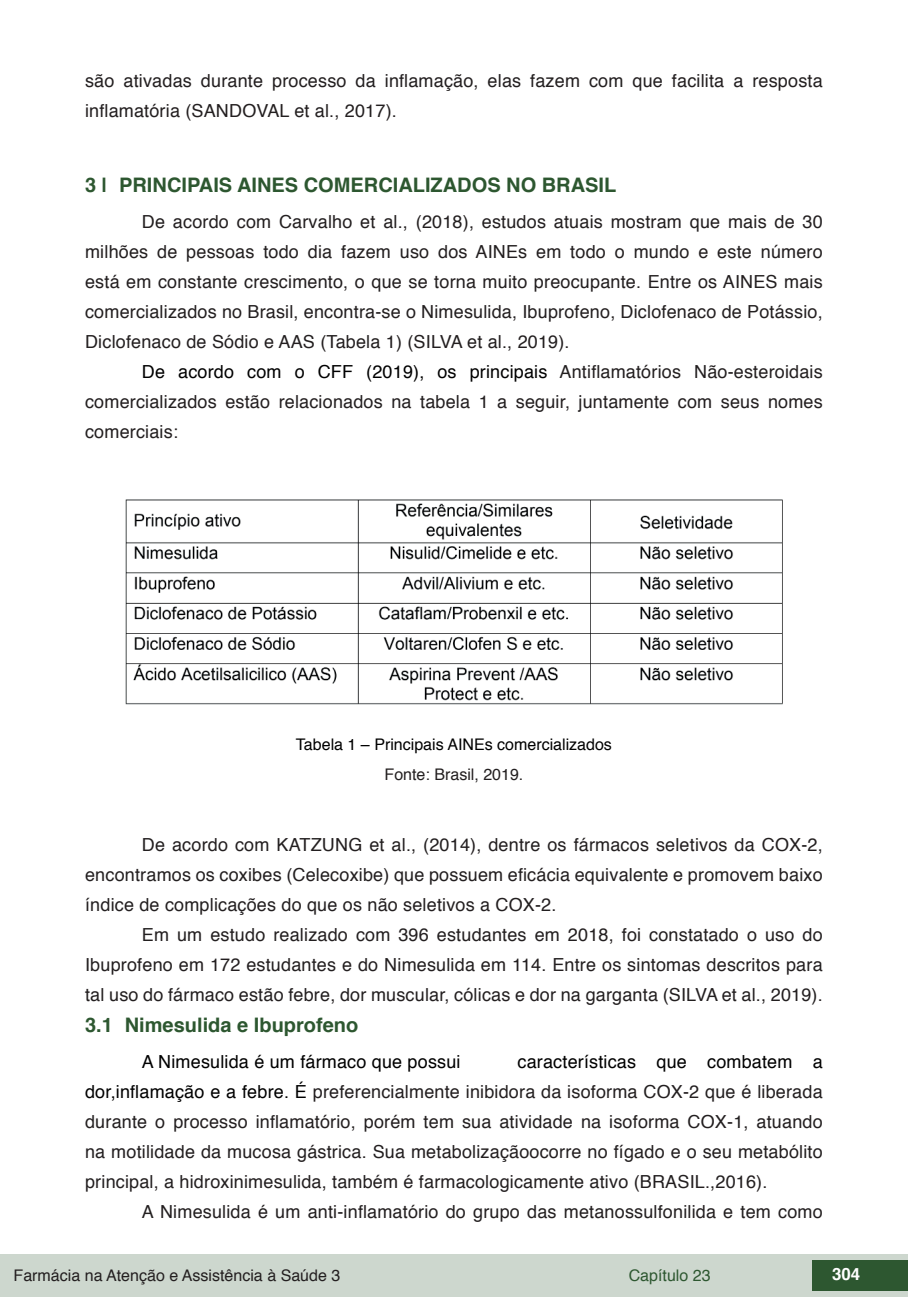
<style>
.page{position:relative;width:908px;height:1304px;background:#fff}
.page>*{position:absolute;margin:0;border:0;box-sizing:border-box;transform-origin:0 0}
.t1{font:700 20px "Helvetica";color:#2d5730}
.t2{font:18px/30px "Helvetica";letter-spacing:.01em;color:#231f20;text-align:justify}
.t3{font:18px "Helvetica";letter-spacing:.01em;color:#000001}
.t4{font:700 16.8px "Helvetica";color:#fff}
.t5{font:16px "Helvetica";color:#231f20}
.t6{font:16px "Helvetica";color:#000}
.t7{font:16px "Helvetica";color:#2d5730}
.s1{color:#000001}
</style>
<div class="page">
<div style="left:0;top:1254px;width:906px;height:43px;background:#cdd7ce"></div>
<div style="left:812px;top:1261px;width:95px;height:30px;background:#2d5730"></div>
<img style="left:125px;top:499px;width:658px;height:206px">
<p class="t2" style="left:85px;top:66px;width:738px">são ativadas durante processo da inflamação, elas fazem com que facilita a resposta inflamatória (SANDOVAL et al., 2017).</p>
<p class="t1" style="left:85px;top:169px;width:532px">3 | PRINCIPAIS AINES COMERCIALIZADOS NO BRASIL</p>
<p class="t2" style="left:85px;top:207px;width:738px;text-indent:57px">De acordo com Carvalho et al., (2018), estudos atuais mostram que mais de 30 milhões de pessoas todo dia fazem uso dos AINEs em todo o mundo e este número está em constante crescimento, o que se torna muito preocupante. Entre os AINES mais comercializados no Brasil, encontra-se o Nimesulida, Ibuprofeno, Diclofenaco de Potássio, Diclofenaco de Sódio e AAS (Tabela 1) (SILVA et al., 2019).</p>
<p class="t2" style="left:85px;top:357px;width:738px;text-indent:57px"><span class="s1">De acordo com o CFF (2019), os principais</span> Antiflamatórios Não-esteroidais comercializados estão relacionados na tabela 1 a seguir, juntamente com seus nomes comerciais:</p>
<p class="t6" style="left:296px;top:732px;width:317px">Tabela 1 – Principais AINEs comercializados</p>
<p class="t5" style="left:384px;top:762px;width:140px">Fonte: Brasil, 2019.</p>
<p class="t2" style="left:85px;top:830px;width:738px;text-indent:57px">De acordo com KATZUNG et al., (2014), dentre os fármacos seletivos da COX-2, encontramos os coxibes (Celecoxibe) que possuem eficácia equivalente e promovem baixo índice de complicações do que os não seletivos a COX-2.</p>
<p class="t2" style="left:85px;top:920px;width:738px;text-indent:57px">Em um estudo realizado com 396 estudantes em 2018, foi constatado o uso do Ibuprofeno em 172 estudantes e do Nimesulida em 114. Entre os sintomas descritos para tal uso do fármaco estão febre, dor muscular, cólicas e dor na garganta (SILVA et al., 2019).</p>
<p class="t1" style="left:85px;top:1009px;width:275px">3.1 Nimesulida e Ibuprofeno</p>
<p class="t3" style="left:142px;top:1047px;width:320px">A Nimesulida é um fármaco que possui</p>
<p class="t2" style="left:85px;top:1047px;width:738px;text-indent:432px"><span class="s1">características que combatem a dor,inflamação e a febre. É</span> preferencialmente inibidora da isoforma COX-2 que é liberada durante o processo inflamatório, porém tem sua atividade na isoforma COX-1, atuando na motilidade da mucosa gástrica. Sua metabolizaçãoocorre no fígado e o seu metabólito principal, a hidroxinimesulida, também é farmacologicamente ativo (BRASIL.,2016).</p>
<p class="t2" style="left:142px;top:1197px;width:682px">A Nimesulida é um anti-inflamatório do grupo das metanossulfonilida e tem como</p>
<p class="t5" style="left:14px;top:1263px;width:328px">Farmácia na Atenção e Assistência à Saúde 3</p>
<p class="t7" style="left:628px;top:1263px;width:83px">Capítulo 23</p>
<p class="t4" style="left:831px;top:1261px;width:30px">304</p>
</div>
